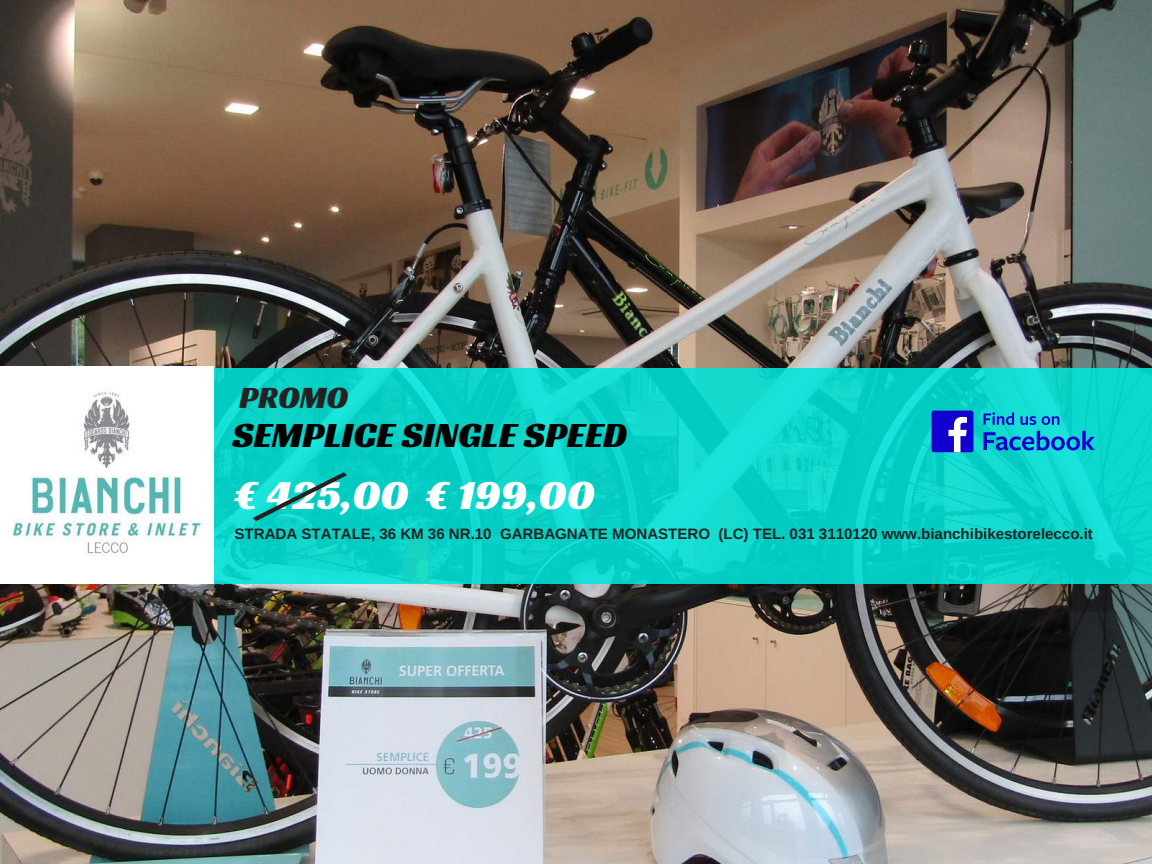
<style>
.page{position:relative;width:1152px;height:864px;background:#fff}
.page>*{position:absolute;margin:0;border:0;box-sizing:border-box;transform-origin:0 0}
.t1{font:42.3px "Racing Sans One";color:#fff}
.t2{font:36.3px "Racing Sans One";color:#000}
.t3{font:31.65px "Racing Sans One";color:#222}
.t4{font:700 15.15px "Arimo";color:#222}
</style>
<div class="page">
<img style="left:0;top:0;width:1152px;height:864px">
<svg style="left:214px;top:368px;width:938px;height:216px;background:#0bd3c9"></svg>
<img style="left:0;top:367px;width:214px;height:217px">
<svg style="left:984px;top:412px;width:30px;height:13px"></svg>
<svg style="left:1020px;top:416px;width:16px;height:9px"></svg>
<svg style="left:1042px;top:416px;width:17px;height:9px"></svg>
<svg style="left:984px;top:431px;width:111px;height:20px;background:#1087cf"></svg>
<div style="left:932px;top:411px;width:41px;height:41px;background:#1100cd;border-radius:2px"></div>
<svg style="left:948px;top:417px;width:19px;height:35px"></svg>
<svg style="left:253px;top:449px;width:95px;height:95px;background:#0ad2c7"></svg>
<h3 class="t3" style="left:239px;top:377px;width:111px">PROMO</h3>
<h2 class="t2" style="left:233px;top:411px;width:396px">SEMPLICE SINGLE SPEED</h2>
<h1 class="t1" style="left:233px;top:467px;width:363px">€ 425,00 € 199,00</h1>
<p class="t4" style="left:235px;top:525px;width:860px">STRADA STATALE, 36 KM 36 NR.10 GARBAGNATE MONASTERO (LC) TEL. 031 3110120 www.bianchibikestorelecco.it</p>
</div>
